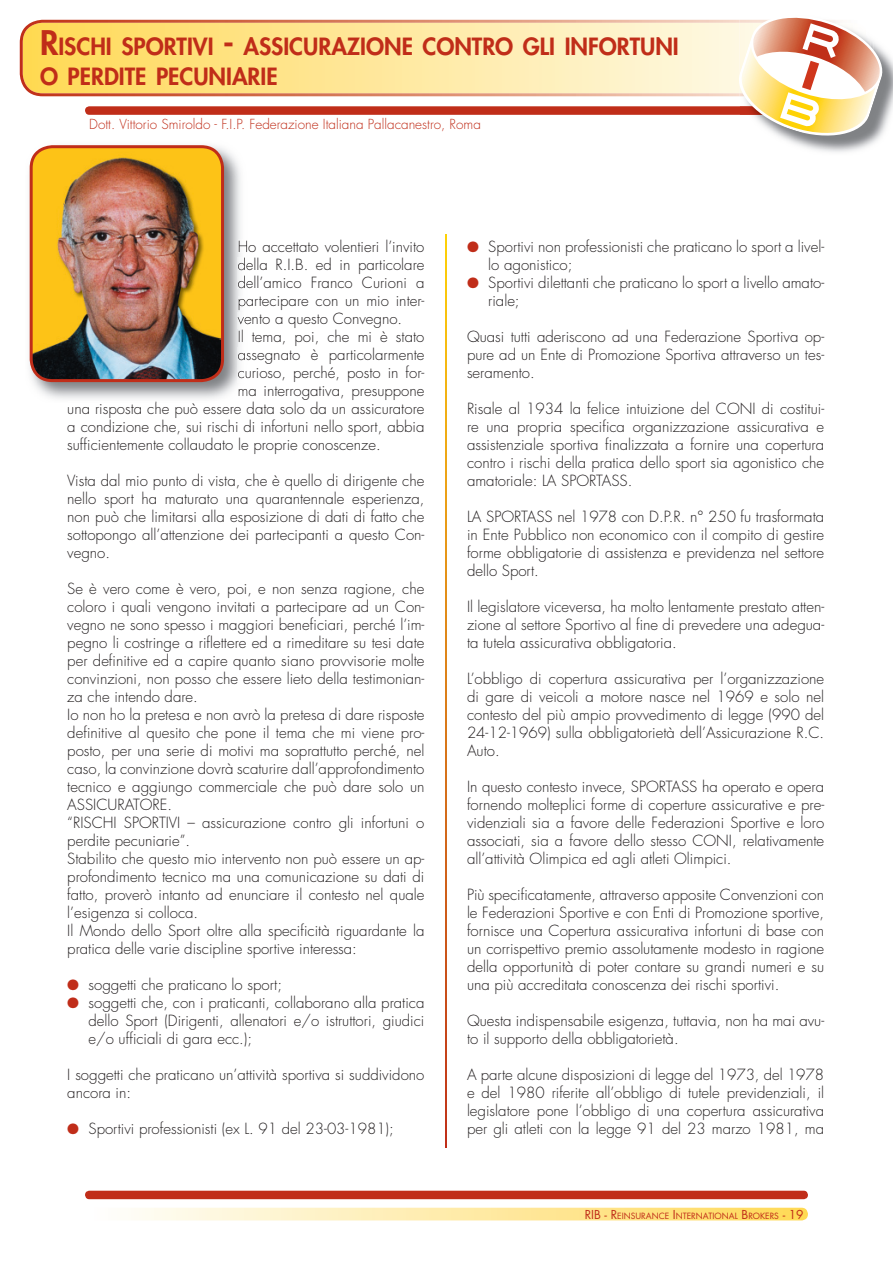
<style>
.page{position:relative;width:893px;height:1263px;background:#fff}
.page>*{position:absolute;margin:0;border:0;box-sizing:border-box;transform-origin:0 0}
.t1{font:800 23.1px/30px "Futura";color:#c02d19}
.t2{font:300 15px/18px "Futura";color:#231f20;text-align:justify}
.t3{font:300 13.5px "Futura";color:#c02d19}
.t4{font:8.4px "Futura";color:#c02d19}
.s1{font-size:33px}
.s2{color:#c02d19}
.s3{font-size:12px}
</style>
<div class="page">
<svg style="left:20px;top:20px;width:713px;height:76px;background:#fbe098"></svg>
<svg style="left:445px;top:235px;width:1px;height:912px"></svg>
<div style="left:85px;top:106px;width:723px;height:9px;background:#c02d19;border-radius:4px"></div>
<img style="left:789px;top:55px;width:104px;height:97px">
<svg style="left:733px;top:17px;width:155px;height:124px"></svg>
<div style="left:85px;top:1191px;width:723px;height:8px;background:#c02d19;border-radius:4px"></div>
<svg style="left:85px;top:1208px;width:723px;height:12px;background:#feebaa"></svg>
<img style="left:29px;top:149px;width:216px;height:253px">
<svg style="left:239px;top:240px;width:8px;height:12px"></svg>
<svg style="left:238px;top:258px;width:9px;height:30px"></svg>
<img style="left:239px;top:296px;width:6px;height:2px">
<svg style="left:239px;top:298px;width:8px;height:12px"></svg>
<img style="left:238px;top:313px;width:7px;height:3px">
<img style="left:239px;top:343px;width:6px;height:3px">
<svg style="left:238px;top:316px;width:9px;height:27px"></svg>
<img style="left:238px;top:348px;width:7px;height:34px">
<svg style="left:238px;top:352px;width:9px;height:9px"></svg>
<svg style="left:238px;top:370px;width:9px;height:9px"></svg>
<img style="left:239px;top:386px;width:6px;height:14px">
<svg style="left:239px;top:388px;width:8px;height:9px"></svg>
<img style="left:30px;top:145px;width:194px;height:237px">
<h1 class="t1" style="left:40px;top:33px;width:640px"><span class="s1">R</span>ISCHI SPORTIVI <span class="s1">-</span> ASSICURAZIONE CONTRO GLI INFORTUNI<br>O PERDITE PECUNIARIE</h1>
<p class="t3" style="left:89px;top:118px;width:393px">Dott. Vittorio Smiroldo - F.I.P. Federazione Italiana Pallacanestro, Roma</p>
<p class="t2" style="left:237px;top:239px;width:188px">Ho accettato volentieri l’invito</p>
<p class="t2" style="left:237px;top:257px;width:188px">della R.I.B. ed in particolare</p>
<p class="t2" style="left:237px;top:275px;width:188px">dell’amico Franco Curioni a</p>
<p class="t2" style="left:237px;top:293px;width:188px">partecipare con un mio inter-</p>
<p class="t2" style="left:237px;top:311px;width:166px">vento a questo Convegno.</p>
<p class="t2" style="left:237px;top:329px;width:188px">Il tema, poi, che mi è stato</p>
<p class="t2" style="left:237px;top:347px;width:188px">assegnato è particolarmente</p>
<p class="t2" style="left:237px;top:365px;width:188px">curioso, perché, posto in for-</p>
<p class="t2" style="left:237px;top:383px;width:188px">ma interrogativa, presuppone</p>
<p class="t2" style="left:67px;top:401px;width:359px">una risposta che può essere data solo da un assicuratore</p>
<p class="t2" style="left:67px;top:419px;width:359px">a condizione che, sui rischi di infortuni nello sport, abbia</p>
<p class="t2" style="left:67px;top:437px;width:315px">sufficientemente collaudato le proprie conoscenze.</p>
<p class="t2" style="left:67px;top:473px;width:359px">Vista dal mio punto di vista, che è quello di dirigente che nello sport ha maturato una quarantennale esperienza, non può che limitarsi alla esposizione di dati di fatto che sottopongo all’attenzione dei partecipanti a questo Con&shy;vegno.</p>
<p class="t2" style="left:67px;top:581px;width:359px;text-align:left">Se è vero come è vero, poi, e non senza ragione, che coloro i quali vengono invitati a partecipare ad un Con&shy;vegno ne sono spesso i maggiori beneficiari, perché l’im&shy;pegno li costringe a riflettere ed a rimeditare su tesi date per definitive ed a capire quanto siano provvisorie molte convinzioni, non posso che essere lieto della testimonian&shy;za che intendo dare.<br>Io non ho la pretesa e non avrò la pretesa di dare risposte definitive al quesito che pone il tema che mi viene pro&shy;posto, per una serie di motivi ma soprattutto perché, nel caso, la convinzione dovrà scaturire dall’approfondimento tecnico e aggiungo commerciale che può dare solo un ASSICURATORE.<br>“RISCHI SPORTIVI – assicurazione contro gli infortuni o perdite pecuniarie”.<br>Stabilito che questo mio intervento non può essere un ap&shy;profondimento tecnico ma una comunicazione su dati di fatto, proverò intanto ad enunciare il contesto nel quale l’esigenza si colloca.<br>Il Mondo dello Sport oltre alla specificità riguardante la pratica delle varie discipline sportive interessa:</p>
<p class="t2" style="left:67px;top:977px;width:216px"><span class="s2">●</span> soggetti che praticano lo sport;</p>
<p class="t2" style="left:89px;top:995px;width:337px;text-indent:-21px"><span class="s2">●</span> soggetti che, con i praticanti, collaborano alla pratica dello Sport (Dirigenti, allenatori e/o istruttori, giudici e/o ufficiali di gara ecc.);</p>
<p class="t2" style="left:67px;top:1067px;width:359px">I soggetti che praticano un’attività sportiva si suddividono ancora in:</p>
<p class="t2" style="left:67px;top:1121px;width:328px"><span class="s2">●</span> Sportivi professionisti (ex L. 91 del 23-03-1981);</p>
<p class="t2" style="left:488px;top:239px;width:337px;text-indent:-21px"><span class="s2">●</span> Sportivi non professionisti che praticano lo sport a livel&shy;lo agonistico;</p>
<p class="t2" style="left:488px;top:275px;width:337px;text-indent:-21px"><span class="s2">●</span> Sportivi dilettanti che praticano lo sport a livello amato&shy;riale;</p>
<p class="t2" style="left:467px;top:329px;width:359px">Quasi tutti aderiscono ad una Federazione Sportiva op&shy;pure ad un Ente di Promozione Sportiva attraverso un tes&shy;seramento.</p>
<p class="t2" style="left:467px;top:401px;width:359px">Risale al 1934 la felice intuizione del CONI di costitui&shy;re una propria specifica organizzazione assicurativa e assistenziale sportiva finalizzata a fornire una copertura contro i rischi della pratica dello sport sia agonistico che amatoriale: LA SPORTASS.</p>
<p class="t2" style="left:467px;top:509px;width:359px">LA SPORTASS nel 1978 con D.P.R. n° 250 fu trasformata in Ente Pubblico non economico con il compito di gestire forme obbligatorie di assistenza e previdenza nel settore dello Sport.</p>
<p class="t2" style="left:467px;top:599px;width:359px">Il legislatore viceversa, ha molto lentamente prestato atten&shy;zione al settore Sportivo al fine di prevedere una adegua&shy;ta tutela assicurativa obbligatoria.</p>
<p class="t2" style="left:467px;top:671px;width:359px">L’obbligo di copertura assicurativa per l’organizzazione di gare di veicoli a motore nasce nel 1969 e solo nel contesto del più ampio provvedimento di legge (990 del 24-12-1969) sulla obbligatorietà dell’Assicurazione R.C.<br>Auto.</p>
<p class="t2" style="left:467px;top:779px;width:359px">In questo contesto invece, SPORTASS ha operato e opera fornendo molteplici forme di coperture assicurative e pre&shy;videnziali sia a favore delle Federazioni Sportive e loro associati, sia a favore dello stesso CONI, relativamente all’attività Olimpica ed agli atleti Olimpici.</p>
<p class="t2" style="left:467px;top:887px;width:359px">Più specificatamente, attraverso apposite Convenzioni con le Federazioni Sportive e con Enti di Promozione sportive, fornisce una Copertura assicurativa infortuni di base con un corrispettivo premio assolutamente modesto in ragione della opportunità di poter contare su grandi numeri e su una più accreditata conoscenza dei rischi sportivi.</p>
<p class="t2" style="left:467px;top:1013px;width:359px">Questa indispensabile esigenza, tuttavia, non ha mai avu&shy;to il supporto della obbligatorietà.</p>
<p class="t2" style="left:467px;top:1067px;width:359px">A parte alcune disposizioni di legge del 1973, del 1978 e del 1980 riferite all’obbligo di tutele previdenziali, il legislatore pone l’obbligo di una copertura assicurativa per gli atleti con la legge 91 del 23 marzo 1981, ma</p>
<p class="t4" style="left:585px;top:1212px;width:220px"><span class="s3">RIB - R</span>EINSURANCE <span class="s3">I</span>NTERNATIONAL <span class="s3">B</span>ROKERS <span class="s3">- 19</span></p>
</div>
